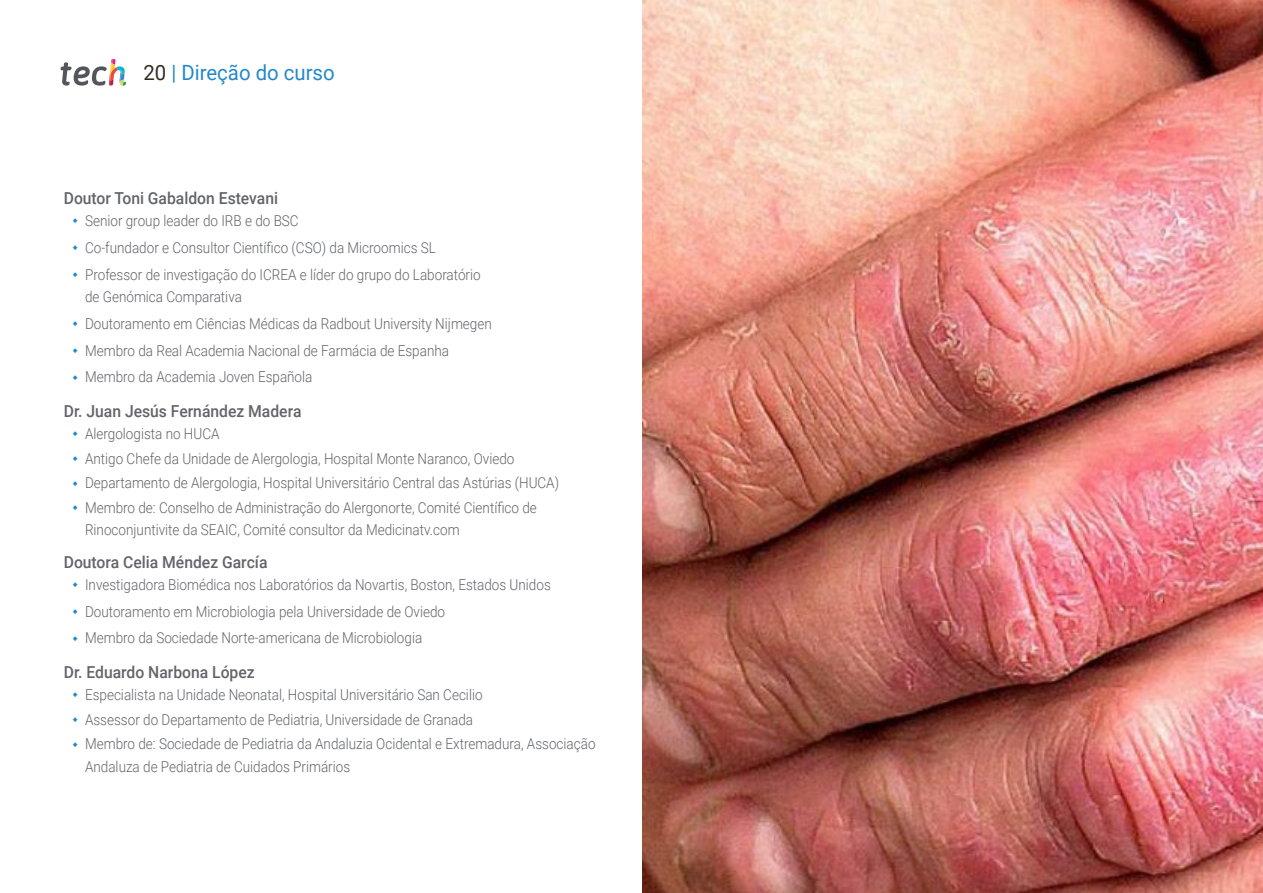
<style>
.page{position:relative;width:1263px;height:893px;background:#fff}
.page>*{position:absolute;margin:0;border:0;box-sizing:border-box;transform-origin:0 0}
.t1{font:21px "Roboto";color:#2488c9}
.t2{font:500 16.5px "Roboto";color:#61646a;scale:.95 1}
.t3{font:300 15px/26.7px "Roboto";color:#61646a;scale:.9 1}
.s1{color:#312e20}
</style>
<div class="page">
<svg style="left:61px;top:59px;width:65px;height:27px"></svg>
<img style="left:642px;top:0;width:621px;height:893px">
<h1 class="t1" style="left:144px;top:57px;width:193px"><span class="s1">20</span> | Direção do curso</h1>
<p class="t2" style="left:64px;top:186px;width:227px">Doutor Toni Gabaldon Estevani</p>
<p class="t3" style="left:85px;top:207px;width:441px">Senior group leader do IRB e do BSC<br>Co-fundador e Consultor Científico (CSO) da Microomics SL<br>Professor de investigação do ICREA e líder do grupo do Laboratório</p>
<p class="t3" style="left:85px;top:283px;width:453px">de Genómica Comparativa<br>Doutoramento em Ciências Médicas da Radbout University Nijmegen Membro da Real Academia Nacional de Farmácia de Espanha Membro da Academia Joven Española</p>
<p class="t2" style="left:64px;top:399px;width:252px">Dr. Juan Jesús Fernández Madera</p>
<p class="t3" style="left:85px;top:421px;width:528px;line-height:24.6px">Alergologista no HUCA<br>Antigo Chefe da Unidade de Alergologia, Hospital Monte Naranco, Oviedo Departamento de Alergologia, Hospital Universitário Central das Astúrias (HUCA)<br>Membro de: Conselho de Administração do Alergonorte, Comité Científico de</p>
<p class="t3" style="left:85px;top:516px;width:418px">Rinoconjuntivite da SEAIC, Comité consultor da Medicinatv.com</p>
<p class="t2" style="left:64px;top:550px;width:216px">Doutora Celia Méndez García</p>
<p class="t3" style="left:85px;top:571px;width:519px">Investigadora Biomédica nos Laboratórios da Novartis, Boston, Estados Unidos<br>Doutoramento em Microbiologia pela Universidade de Oviedo<br>Membro da Sociedade Norte-americana de Microbiologia</p>
<p class="t2" style="left:64px;top:660px;width:203px">Dr. Eduardo Narbona López</p>
<p class="t3" style="left:85px;top:682px;width:569px;line-height:24.6px">Especialista na Unidade Neonatal, Hospital Universitário San Cecilio<br>Assessor do Departamento de Pediatria, Universidade de Granada<br>Membro de: Sociedade de Pediatria da Andaluzia Ocidental e Extremadura, Associação</p>
<p class="t3" style="left:85px;top:753px;width:296px">Andaluza de Pediatria de Cuidados Primários</p>
</div>
